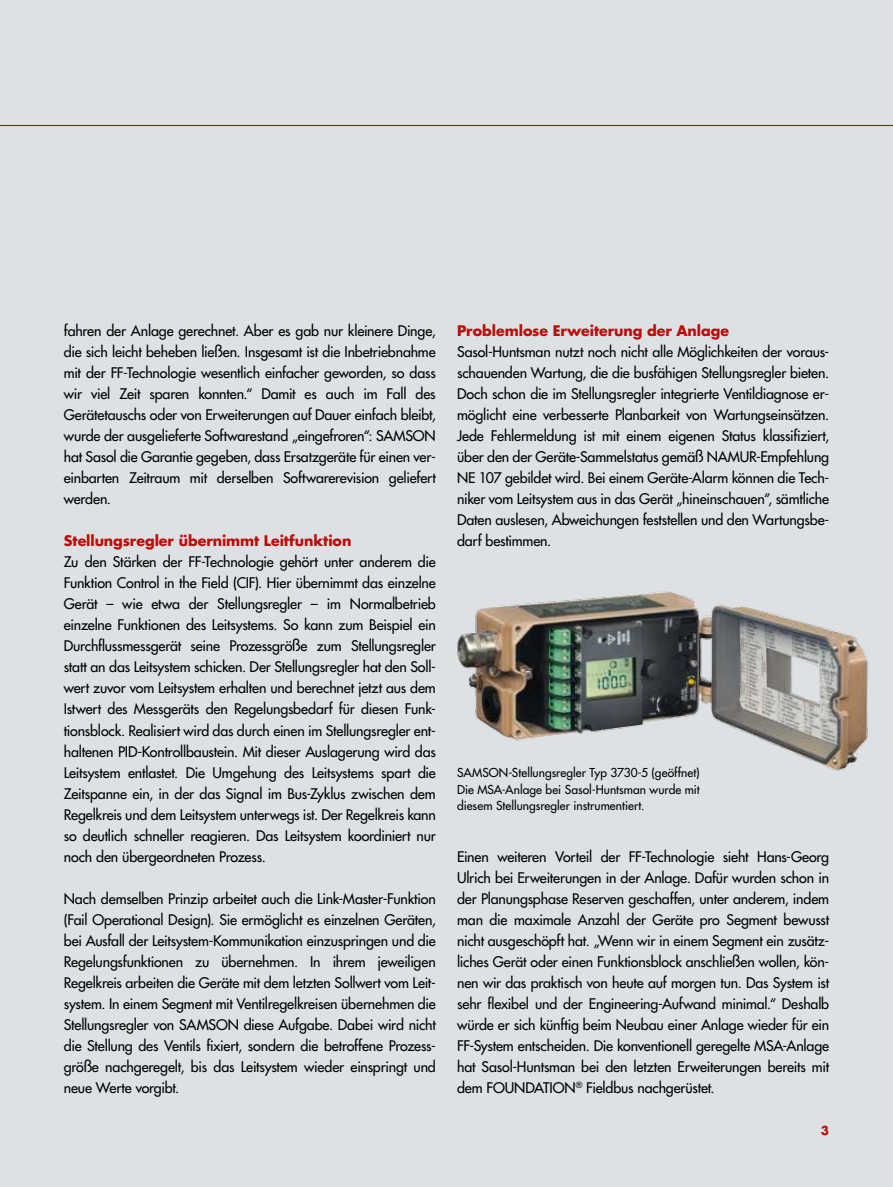
<style>
.page{position:relative;width:893px;height:1187px;background:#fff}
.page>*{position:absolute;margin:0;border:0;box-sizing:border-box;transform-origin:0 0}
.t1{font:14.25px/21px "Futura";letter-spacing:-.01em;color:#000;text-align:justify}
.t2{font:700 14.25px "Futura";letter-spacing:-.005em;color:#bb0c0a}
.t3{font:12px/16.5px "Futura";color:#000;text-align:justify}
.t4{font:700 12px "Futura";color:#bb0c0a}
</style>
<div class="page">
<div style="left:0;top:0;width:893px;height:1186px;background:#dde1e3"></div>
<hr style="left:0;top:125px;width:893px;height:1px;background:#bb0c0a">
<img style="left:457px;top:591px;width:412px;height:180px">
<p class="t1" style="left:64px;top:320px;width:374px">fahren der Anlage gerechnet. Aber es gab nur kleinere Dinge, die sich leicht beheben ließen. Insgesamt ist die Inbetriebnahme mit der FF-Technologie wesentlich einfacher geworden, so dass wir viel Zeit sparen konnten.“ Damit es auch im Fall des Gerätetauschs oder von Erweiterungen auf Dauer einfach bleibt, wurde der ausgelieferte Softwarestand „eingefroren“: SAMSON hat Sasol die Garantie gegeben, dass Ersatzgeräte für einen ver&shy;einbarten Zeitraum mit derselben Softwarerevision geliefert werden.</p>
<p class="t2" style="left:64px;top:531px;width:289px">Stellungsregler übernimmt Leitfunktion</p>
<p class="t1" style="left:64px;top:551px;width:374px">Zu den Stärken der FF-Technologie gehört unter anderem die Funktion Control in the Field (CIF). Hier übernimmt das einzelne Gerät – wie etwa der Stellungsregler – im Normalbetrieb einzelne Funktionen des Leitsystems. So kann zum Beispiel ein Durchflussmessgerät seine Prozessgröße zum Stellungsregler statt an das Leitsystem schicken. Der Stellungsregler hat den Soll&shy;wert zuvor vom Leitsystem erhalten und berechnet jetzt aus dem Istwert des Messgeräts den Regelungsbedarf für diesen Funk&shy;tionsblock. Realisiert wird das durch einen im Stellungsregler ent&shy;haltenen PID-Kontrollbaustein. Mit dieser Auslagerung wird das Leitsystem entlastet. Die Umgehung des Leitsystems spart die Zeitspanne ein, in der das Signal im Bus-Zyklus zwischen dem Regelkreis und dem Leitsystem unterwegs ist. Der Regelkreis kann so deutlich schneller reagieren. Das Leitsystem koordiniert nur noch den übergeordneten Prozess.</p>
<p class="t1" style="left:64px;top:887px;width:374px">Nach demselben Prinzip arbeitet auch die Link-Master-Funktion (Fail Operational Design). Sie ermöglicht es einzelnen Geräten, bei Ausfall der Leitsystem-Kommunikation einzuspringen und die Regelungsfunktionen zu übernehmen. In ihrem jeweiligen Regelkreis arbeiten die Geräte mit dem letzten Sollwert vom Leit&shy;system. In einem Segment mit Ventilregelkreisen übernehmen die Stellungsregler von SAMSON diese Aufgabe. Dabei wird nicht die Stellung des Ventils fixiert, sondern die betroffene Prozess&shy;größe nachgeregelt, bis das Leitsystem wieder einspringt und neue Werte vorgibt.</p>
<p class="t2" style="left:457px;top:321px;width:273px">Problemlose Erweiterung der Anlage</p>
<p class="t1" style="left:457px;top:341px;width:374px">Sasol-Huntsman nutzt noch nicht alle Möglichkeiten der voraus&shy;schauenden Wartung, die die busfähigen Stellungsregler bieten.<br>Doch schon die im Stellungsregler integrierte Ventildiagnose er&shy;möglicht eine verbesserte Planbarkeit von Wartungseinsätzen.<br>Jede Fehlermeldung ist mit einem eigenen Status klassifiziert, über den der Geräte-Sammelstatus gemäß NAMUR-Empfehlung NE 107 gebildet wird. Bei einem Geräte-Alarm können die Tech&shy;niker vom Leitsystem aus in das Gerät „hineinschauen“, sämtliche Daten auslesen, Abweichungen feststellen und den Wartungsbe&shy;darf bestimmen.</p>
<p class="t3" style="left:457px;top:764px;width:244px">SAMSON-Stellungsregler Typ 3730-5 (geöffnet)<br>Die MSA-Anlage bei Sasol-Huntsman wurde mit diesem Stellungsregler instrumentiert.</p>
<p class="t1" style="left:457px;top:845px;width:374px">Einen weiteren Vorteil der FF-Technologie sieht Hans-Georg Ulrich bei Erweiterungen in der Anlage. Dafür wurden schon in der Planungsphase Reserven geschaffen, unter anderem, indem man die maximale Anzahl der Geräte pro Segment bewusst nicht ausgeschöpft hat. „Wenn wir in einem Segment ein zusätz&shy;liches Gerät oder einen Funktionsblock anschließen wollen, kön&shy;nen wir das praktisch von heute auf morgen tun. Das System ist sehr flexibel und der Engineering-Aufwand minimal.“ Deshalb würde er sich künftig beim Neubau einer Anlage wieder für ein FF-System entscheiden. Die konventionell geregelte MSA-Anlage hat Sasol-Huntsman bei den letzten Erweiterungen bereits mit dem FOUNDATION<sup>®</sup> Fieldbus nachgerüstet.</p>
<p class="t4" style="left:821px;top:1121px;width:10px">3</p>
</div>
